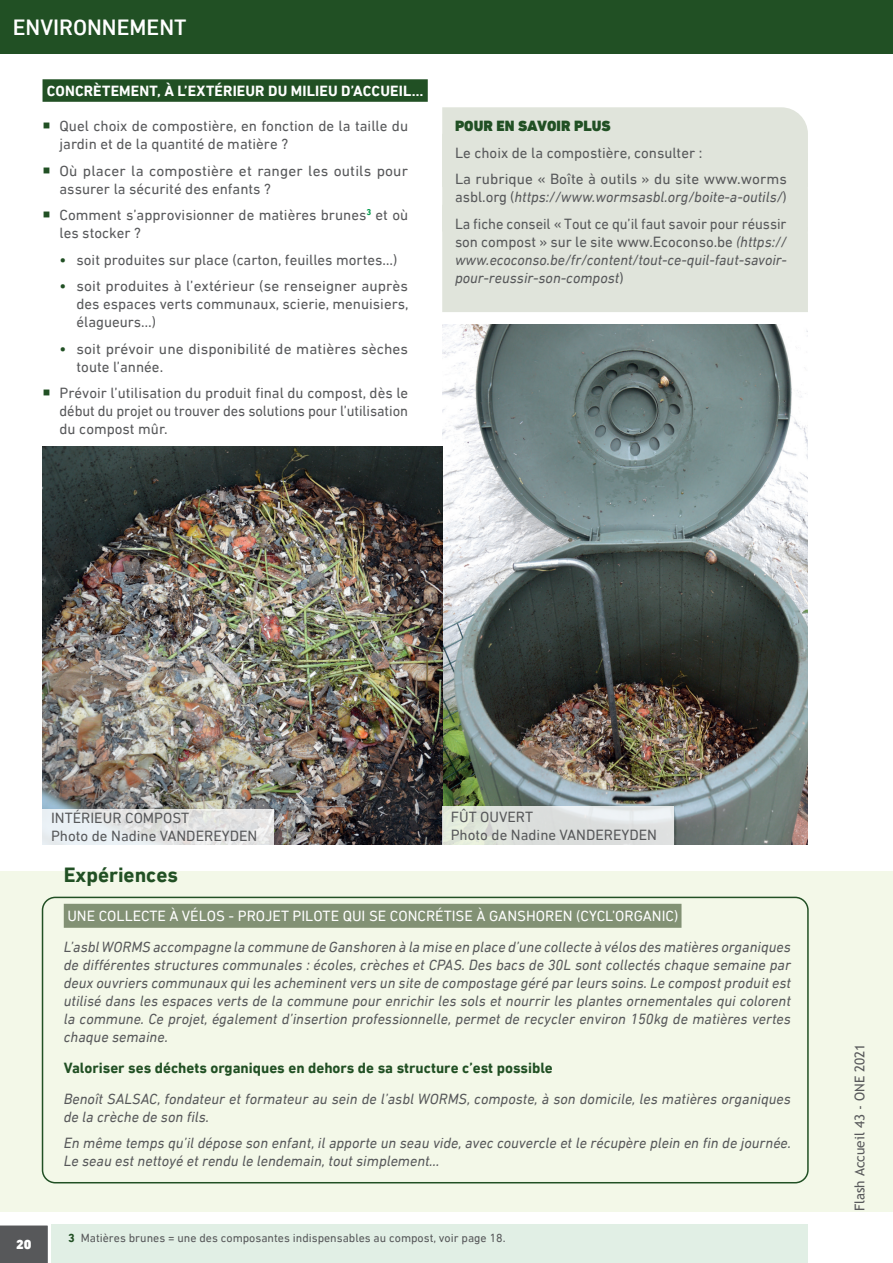
<style>
.page{position:relative;width:893px;height:1263px;background:#fff}
.page>*{position:absolute;margin:0;border:0;box-sizing:border-box;transform-origin:0 0}
.t1{font:500 22.5px "DIN Next LT Pro";color:#fff}
.Mise_en_situation{font:700 21px "DIN Next LT Pro";color:#215024}
.Mise_en_situation-2{font:italic 15px/18px "DIN Next LT Pro";color:#57585a}
.Pour_en_savoir_plus{font:15px/18px "DIN Next LT Pro";color:#57585a}
.Pour_en_savoir_plus-2{font:italic 15px/18px "DIN Next LT Pro";color:#57585a;text-align:justify}
.texte_article{font:15px "DIN Next LT Pro";color:#57585a}
.Mise_en_situation-3{font:15px "DIN Next LT Pro";color:#fff}
.Mise_en_situation-4{font:700 15px "DIN Next LT Pro";color:#215024}
.Titre_2{font:700 15px "DIN Next LT Pro";letter-spacing:.01em;color:#fff}
.Pour_en_savoir_plus-3{font:900 15px "DIN Next LT Pro";color:#215024}
.t2{font:13.5px "Trebuchet MS";color:#58595b}
.t3{font:900 13.5px "DIN Next LT Pro";color:#fff}
.Note_de_bas_de_page{font:12px "DIN Next LT Pro";color:#57585a}
.s1{font-weight:500;color:#215024}
.s2{font-style:italic}
.s3{font-style:normal}
.s4{font-weight:700;color:#215024}
</style>
<div class="page">
<div style="left:0;top:0;width:893px;height:54px;background:#215024"></div>
<svg style="left:0;top:1224px;width:57px;height:39px;background:#68686a"></svg>
<div style="left:0;top:872px;width:893px;height:340px;background:#f3f8e8"></div>
<div style="left:43px;top:79px;width:385px;height:23px;background:#215024"></div>
<div style="left:51px;top:1225px;width:757px;height:38px;background:#e1efe5"></div>
<div style="left:442px;top:107px;width:366px;height:205px;background:#e0e4db"></div>
<img style="left:442px;top:324px;width:366px;height:520px">
<div style="left:42px;top:897px;width:767px;height:286px;border:2px solid #215024;border-radius:13px"></div>
<div style="left:64px;top:904px;width:617px;height:24px;background:#829174"></div>
<img style="left:43px;top:447px;width:399px;height:397px">
<svg style="left:43px;top:808px;width:231px;height:36px;background:#e2e4e5"></svg>
<svg style="left:442px;top:806px;width:232px;height:38px;background:#dfe2df"></svg>
<h1 class="t1" style="left:13px;top:15px;width:175px">ENVIRONNEMENT</h1>
<h2 class="Titre_2" style="left:47px;top:82px;width:378px">CONCRÈTEMENT, À L’EXTÉRIEUR DU MILIEU D’ACCUEIL…</h2>
<p class="Pour_en_savoir_plus" style="left:60px;top:117px;width:350px">Quel choix de compostière, en fonction de la taille du jardin et de la quantité de matière ?</p>
<p class="Pour_en_savoir_plus" style="left:60px;top:162px;width:350px">Où placer la compostière et ranger les outils pour assurer la sécurité des enfants ?</p>
<p class="Pour_en_savoir_plus" style="left:60px;top:206px;width:350px">Comment s’approvisionner de matières brunes<sup>3</sup> et où les stocker ?</p>
<p class="Pour_en_savoir_plus" style="left:60px;top:251px;width:339px"><span class="s1">•</span> soit produites sur place (carton, feuilles mortes…)</p>
<p class="Pour_en_savoir_plus" style="left:77px;top:277px;width:333px;text-align:justify;text-indent:-17px"><span class="s1">•</span> soit produites à l’extérieur (se renseigner auprès des espaces verts communaux, scierie, menuisiers, élagueurs…)</p>
<p class="Pour_en_savoir_plus" style="left:77px;top:340px;width:333px;text-indent:-17px"><span class="s1">•</span> soit prévoir une disponibilité de matières sèches toute l’année.</p>
<p class="Pour_en_savoir_plus" style="left:60px;top:384px;width:350px;text-align:justify">Prévoir l’utilisation du produit final du compost, dès le début du projet ou trouver des solutions pour l’utilisation du compost mûr.</p>
<p class="Pour_en_savoir_plus-3" style="left:455px;top:117px;width:157px">POUR EN SAVOIR PLUS</p>
<p class="Pour_en_savoir_plus" style="left:455px;top:144px;width:249px">Le choix de la compostière, consulter :</p>
<p class="Pour_en_savoir_plus" style="left:455px;top:170px;width:333px">La rubrique « Boîte à outils » du site www.worms asbl.org (<span class="s2">https://www.wormsasbl.org/boite-a-outils/</span>)</p>
<p class="Pour_en_savoir_plus-2" style="left:455px;top:215px;width:333px"><span class="s3">La fiche conseil « Tout ce qu’il faut savoir pour réussir son compost » sur le site www.Ecoconso.be</span> (https:// www.ecoconso.be/fr/content/tout-ce-quil-faut-savoir&shy;pour-reussir-son-compost<span class="s3">)</span></p>
<p class="texte_article" style="left:51px;top:809px;width:140px">INTÉRIEUR COMPOST</p>
<p class="texte_article" style="left:51px;top:827px;width:208px">Photo de Nadine VANDEREYDEN</p>
<p class="texte_article" style="left:451px;top:808px;width:84px">FÛT OUVERT</p>
<p class="texte_article" style="left:451px;top:826px;width:208px">Photo de Nadine VANDEREYDEN</p>
<p class="Mise_en_situation" style="left:64px;top:863px;width:116px">Expériences</p>
<p class="Mise_en_situation-3" style="left:67px;top:908px;width:612px">UNE COLLECTE À VÉLOS - PROJET PILOTE QUI SE CONCRÉTISE À GANSHOREN (CYCL’ORGANIC)</p>
<p class="Mise_en_situation-2" style="left:64px;top:938px;width:729px;text-align:justify">L’asbl WORMS accompagne la commune de Ganshoren à la mise en place d’une collecte à vélos des matières organiques de différentes structures communales : écoles, crèches et CPAS. Des bacs de 30L sont collectés chaque semaine par deux ouvriers communaux qui les acheminent vers un site de compostage géré par leurs soins. Le compost produit est utilisé dans les espaces verts de la commune pour enrichir les sols et nourrir les plantes ornementales qui colorent la commune. Ce projet, également d’insertion professionnelle, permet de recycler environ 150kg de matières vertes chaque semaine.</p>
<p class="Mise_en_situation-4" style="left:64px;top:1059px;width:491px">Valoriser ses déchets organiques en dehors de sa structure c’est possible</p>
<p class="Mise_en_situation-2" style="left:64px;top:1089px;width:729px">Benoît SALSAC, fondateur et formateur au sein de l’asbl WORMS, composte, à son domicile, les matières organiques de la crèche de son fils.</p>
<p class="Mise_en_situation-2" style="left:64px;top:1134px;width:729px">En même temps qu’il dépose son enfant, il apporte un seau vide, avec couvercle et le récupère plein en fin de journée.<br>Le seau est nettoyé et rendu le lendemain, tout simplement…</p>
<p class="t3" style="left:16px;top:1237px;width:17px">20</p>
<h4 class="Note_de_bas_de_page" style="left:68px;top:1231px;width:439px"><span class="s4">3</span> Matières brunes = une des composantes indispensables au compost, voir page 18.</h4>
<p class="t2" style="left:851px;top:1211px;width:169px;rotate:-90deg">Flash Accueil 43 - ONE 2021</p>
</div>
